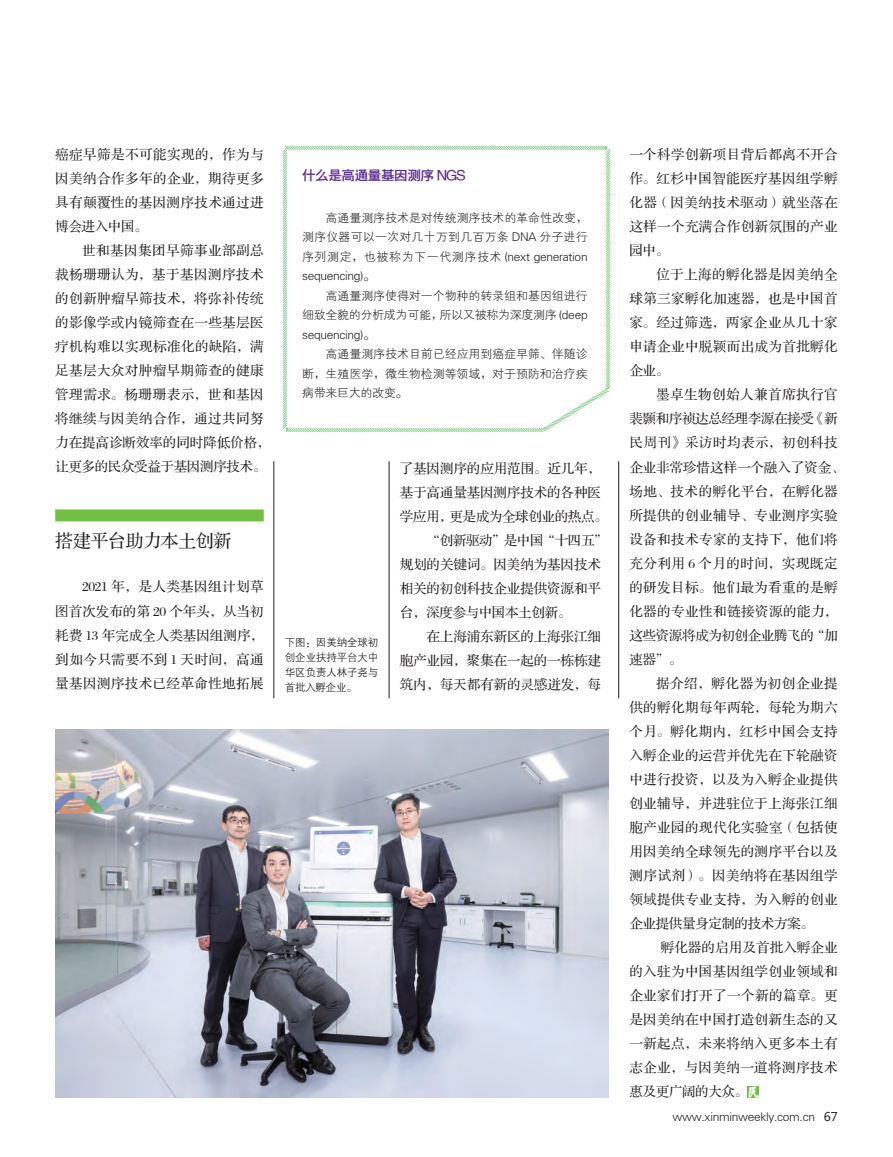
<style>
.page{position:relative;width:893px;height:1157px;background:#fff}
.page>*{position:absolute;margin:0;border:0;box-sizing:border-box;transform-origin:0 0}
.t1{font:18px "FZS3 K GBK1 0";letter-spacing:-.025em;color:#231f20}
.t2{font:13.5px/24px "FZS3 JW GB1 0";letter-spacing:.03em;color:#231f20;text-align:justify}
.t3{font:13.5px "FZS3 JW GB1 0";letter-spacing:-.005em;color:#231f20}
.t4{font:13.5px "FZS3 JW GB1 0";letter-spacing:-.025em;color:#231f20}
.t5{font:13.5px "FZYDZHJW GB1 0";letter-spacing:-.025em;color:#5f2d91}
.t6{font:13.5px "FZS3 JW GB1 0";letter-spacing:.01em;color:#231f20}
.t7{font:12px/19.5px "FZXH1 JW GB1 0";letter-spacing:-.01em;color:#231f20}
.t8{font:10.5px/15px "FZZDXJW GB1 0";letter-spacing:-.01em;color:#231f20;text-align:justify}
.s1{font-family:"Microsoft Ya Hei"}
</style>
<div class="page">
<div style="left:55px;top:509px;width:209px;height:12px;background:#71bf44"></div>
<hr style="left:618px;top:461px;width:1px;height:237px;background:#231f20">
<hr style="left:274px;top:461px;width:1px;height:237px;background:#231f20">
<hr style="left:389px;top:461px;width:1px;height:237px;background:#231f20">
<svg style="left:748px;top:1086px;width:11px;height:11px"></svg>
<img style="left:55px;top:729px;width:553px;height:368px">
<svg style="left:282px;top:145px;width:329px;height:288px"></svg>
<p class="t2" style="left:55px;top:143px;width:210px">癌症早筛是不可能实现的，作为与</p>
<p class="t2" style="left:55px;top:167px;width:210px">因美纳合作多年的企业，期待更多</p>
<p class="t2" style="left:55px;top:191px;width:210px">具有颠覆性的基因测序技术通过进</p>
<p class="t2" style="left:55px;top:215px;width:94px">博会进入中国。</p>
<p class="t2" style="left:82px;top:239px;width:183px">世和基因集团早筛事业部副总</p>
<p class="t2" style="left:55px;top:263px;width:210px">裁杨珊珊认为，基于基因测序技术</p>
<p class="t2" style="left:55px;top:287px;width:210px">的创新肿瘤早筛技术，将弥补传统</p>
<p class="t2" style="left:55px;top:311px;width:210px">的影像学或内镜筛查在一些基层医</p>
<p class="t2" style="left:55px;top:335px;width:210px">疗机构难以实现标准化的缺陷，满</p>
<p class="t2" style="left:55px;top:359px;width:210px">足基层大众对肿瘤早期筛查的健康</p>
<p class="t2" style="left:55px;top:383px;width:210px">管理需求。杨珊珊表示，世和基因</p>
<p class="t2" style="left:55px;top:407px;width:210px">将继续与因美纳合作，通过共同努</p>
<p class="t3" style="left:55px;top:436px;width:217px">力在提高诊断效率的同时降低价格，</p>
<p class="t4" style="left:55px;top:460px;width:212px">让更多的民众受益于基因测序技术。</p>
<p class="t1" style="left:55px;top:532px;width:177px">搭建平台助力本土创新</p>
<p class="t2" style="left:55px;top:575px;width:210px;text-indent:27px">2021 年，是人类基因组计划草图首次发布的第 20 个年头，从当初耗费 13 年完成全人类基因组测序，到如今只需要不到 1 天时间，高通量基因测序技术已经革命性地拓展</p>
<p class="t5" style="left:302px;top:167px;width:165px">什么是高通量基因测序 NGS</p>
<p class="t7" style="left:302px;top:208px;width:287px">　　高通量测序技术是对传统测序技术的革命性改变，测序仪器可以一次对几十万到几百万条 DNA 分子进行序列测定，也被称为下一代测序技术 (next generation sequencing)。<br>　　高通量测序使得对一个物种的转录组和基因组进行细致全貌的分析成为可能，所以又被称为深度测序 (deep sequencing)。<br>　　高通量测序技术目前已经应用到癌症早筛、伴随诊断，生殖医学，微生物检测等领域，对于预防和治疗疾病带来巨大的改变。</p>
<p class="t8" style="left:285px;top:635px;width:95px">下图：因美纳全球初创企业扶持平台大中华区负责人林子尧与首批入孵企业。</p>
<p class="t3" style="left:400px;top:461px;width:203px">了基因测序的应用范围。近几年，</p>
<p class="t3" style="left:400px;top:485px;width:203px">基于高通量基因测序技术的各种医</p>
<p class="t4" style="left:400px;top:509px;width:210px">学应用，更是成为全球创业的热点。</p>
<p class="t4" style="left:426px;top:533px;width:183px">“创新驱动”是中国“十四五”</p>
<p class="t3" style="left:400px;top:557px;width:203px">规划的关键词。因美纳为基因技术</p>
<p class="t3" style="left:400px;top:581px;width:203px">相关的初创科技企业提供资源和平</p>
<p class="t4" style="left:400px;top:605px;width:173px">台，深度参与中国本土创新。</p>
<p class="t3" style="left:426px;top:629px;width:176px">在上海浦东新区的上海张江细</p>
<p class="t3" style="left:400px;top:653px;width:203px">胞产业园，聚集在一起的一栋栋建</p>
<p class="t3" style="left:400px;top:677px;width:203px">筑内，每天都有新的灵感迸发，每</p>
<p class="t2" style="left:629px;top:143px;width:210px">一个科学创新项目背后都离不开合</p>
<p class="t2" style="left:629px;top:167px;width:210px">作。红杉中国智能医疗基因组学孵</p>
<p class="t2" style="left:629px;top:191px;width:210px">化器（因美纳技术驱动）就坐落在</p>
<p class="t2" style="left:629px;top:215px;width:210px">这样一个充满合作创新氛围的产业</p>
<p class="t2" style="left:629px;top:239px;width:41px">园中。</p>
<p class="t2" style="left:656px;top:263px;width:183px">位于上海的孵化器是因美纳全</p>
<p class="t2" style="left:629px;top:287px;width:210px">球第三家孵化加速器，也是中国首</p>
<p class="t2" style="left:629px;top:311px;width:210px">家。经过筛选，两家企业从几十家</p>
<p class="t2" style="left:629px;top:335px;width:210px">申请企业中脱颖而出成为首批孵化</p>
<p class="t2" style="left:629px;top:359px;width:41px">企业。</p>
<p class="t2" style="left:656px;top:383px;width:183px">墨卓生物创始人兼首席执行官</p>
<p class="t4" style="left:629px;top:412px;width:210px">裴颢和序祯达总经理李源在接受《新</p>
<p class="t2" style="left:629px;top:431px;width:210px">民周刊》采访时均表示，初创科技</p>
<p class="t3" style="left:629px;top:460px;width:217px">企业非常珍惜这样一个融入了资金、</p>
<p class="t2" style="left:629px;top:479px;width:210px">场地、技术的孵化平台，在孵化器</p>
<p class="t2" style="left:629px;top:503px;width:210px">所提供的创业辅导、专业测序实验</p>
<p class="t2" style="left:629px;top:527px;width:210px">设备和技术专家的支持下，他们将</p>
<p class="t2" style="left:629px;top:551px;width:210px">充分利用 6 个月的时间，实现既定</p>
<p class="t2" style="left:629px;top:575px;width:210px">的研发目标。他们最为看重的是孵</p>
<p class="t2" style="left:629px;top:599px;width:210px">化器的专业性和链接资源的能力，</p>
<p class="t4" style="left:629px;top:628px;width:210px">这些资源将成为初创企业腾飞的“加</p>
<p class="t2" style="left:629px;top:647px;width:54px">速器”。</p>
<p class="t2" style="left:656px;top:671px;width:183px">据介绍，孵化器为初创企业提</p>
<p class="t2" style="left:629px;top:695px;width:210px">供的孵化期每年两轮，每轮为期六</p>
<p class="t2" style="left:629px;top:719px;width:210px">个月。孵化期内，红杉中国会支持</p>
<p class="t2" style="left:629px;top:743px;width:210px">入孵企业的运营并优先在下轮融资</p>
<p class="t2" style="left:629px;top:767px;width:210px">中进行投资，以及为入孵企业提供</p>
<p class="t2" style="left:629px;top:791px;width:210px">创业辅导，并进驻位于上海张江细</p>
<p class="t2" style="left:629px;top:815px;width:210px">胞产业园的现代化实验室（包括使</p>
<p class="t2" style="left:629px;top:839px;width:210px">用因美纳全球领先的测序平台以及</p>
<p class="t2" style="left:629px;top:863px;width:210px">测序试剂）。因美纳将在基因组学</p>
<p class="t2" style="left:629px;top:887px;width:210px">领域提供专业支持，为入孵的创业</p>
<p class="t4" style="left:629px;top:916px;width:186px">企业提供量身定制的技术方案。</p>
<p class="t6" style="left:661px;top:940px;width:178px">孵化器的启用及首批入孵企业</p>
<p class="t2" style="left:629px;top:959px;width:210px">的入驻为中国基因组学创业领域和</p>
<p class="t2" style="left:629px;top:983px;width:210px">企业家们打开了一个新的篇章。更</p>
<p class="t2" style="left:629px;top:1007px;width:210px">是因美纳在中国打造创新生态的又</p>
<p class="t2" style="left:629px;top:1031px;width:210px">一新起点，未来将纳入更多本土有</p>
<p class="t2" style="left:629px;top:1055px;width:210px">志企业，与因美纳一道将测序技术</p>
<p class="t4" style="left:629px;top:1084px;width:120px">惠及更广阔的大众。</p>
<p class="t7" style="left:673px;top:1106px;width:167px">www.xinminweekly.com.cn <span class="s1">67</span></p>
</div>
